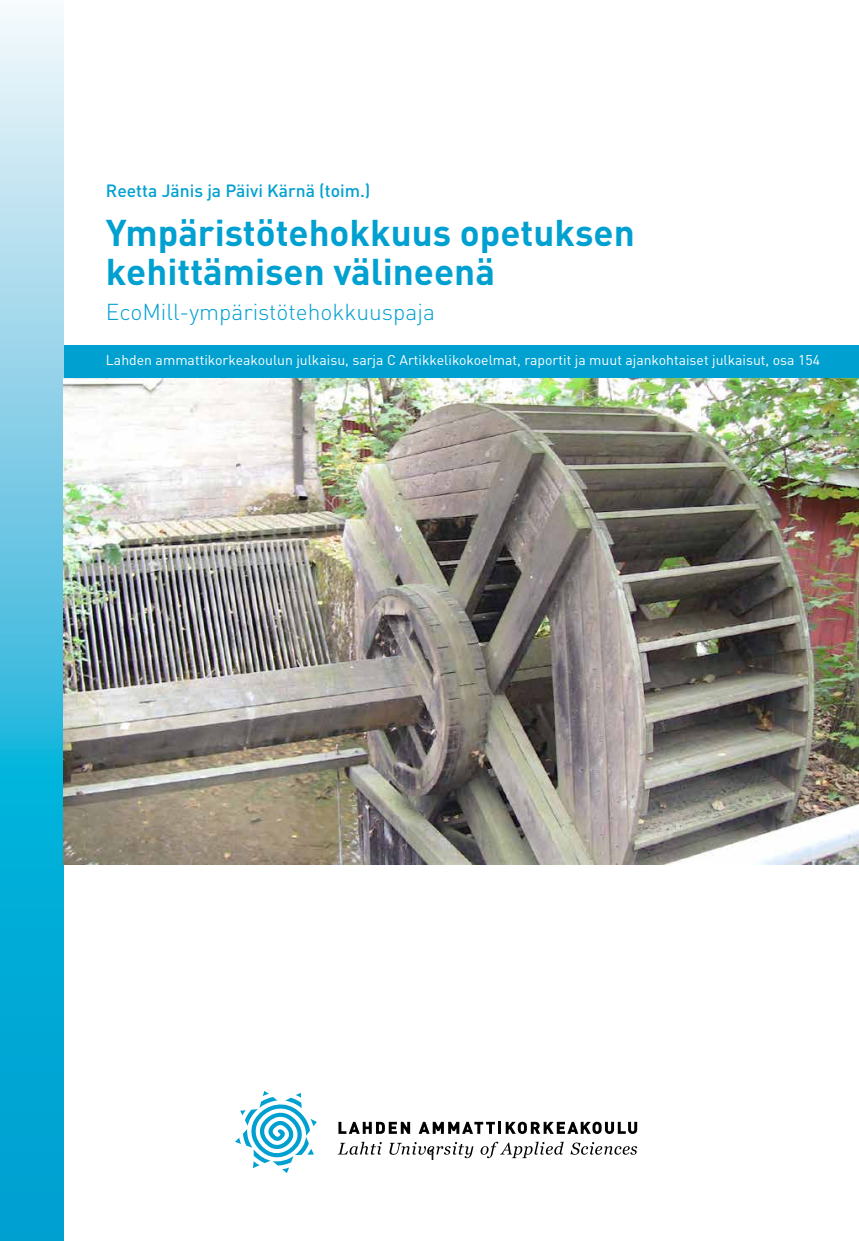
<style>
.page{position:relative;width:859px;height:1241px;background:#fff}
.page>*{position:absolute;margin:0;border:0;box-sizing:border-box;transform-origin:0 0}
.t1{font:700 36.75px/38.5px "DINOT";color:#00a0d1}
.t2{font:300 22.75px "DINOT";color:#00a0d1}
.t3{font:500 17.5px "DINOT";color:#00a0d1}
.t4{font:500 14.88px "DINOT";color:#000}
.t5{font:14px "DINOT";color:#fff}
</style>
<div class="page">
<div style="left:0;top:345px;width:858px;height:33px;background:#00a0d1"></div>
<svg style="left:0;top:13px;width:64px;height:1227px;background:#58c3e1"></svg>
<svg style="left:235px;top:1091px;width:82px;height:81px"></svg>
<svg style="left:338px;top:1121px;width:72px;height:12px"></svg>
<svg style="left:419px;top:1121px;width:218px;height:12px"></svg>
<svg style="left:338px;top:1141px;width:43px;height:13px"></svg>
<svg style="left:389px;top:1142px;width:84px;height:15px"></svg>
<svg style="left:480px;top:1141px;width:83px;height:16px"></svg>
<svg style="left:570px;top:1142px;width:67px;height:12px"></svg>
<img style="left:64px;top:378px;width:794px;height:485px">
<p class="t3" style="left:106px;top:179px;width:266px">Reetta Jänis ja Päivi Kärnä (toim.)</p>
<h1 class="t1" style="left:106px;top:212px;width:530px">Ympäristötehokkuus opetuksen kehittämisen välineenä</h1>
<h2 class="t2" style="left:106px;top:296px;width:330px">EcoMill-ympäristötehokkuuspaja</h2>
<p class="t5" style="left:106px;top:351px;width:715px">Lahden ammattikorkeakoulun julkaisu, sarja C Artikkelikokoelmat, raportit ja muut ajankohtaiset julkaisut, osa 154</p>
<p class="t4" style="left:428px;top:1144px;width:9px">1</p>
</div>
